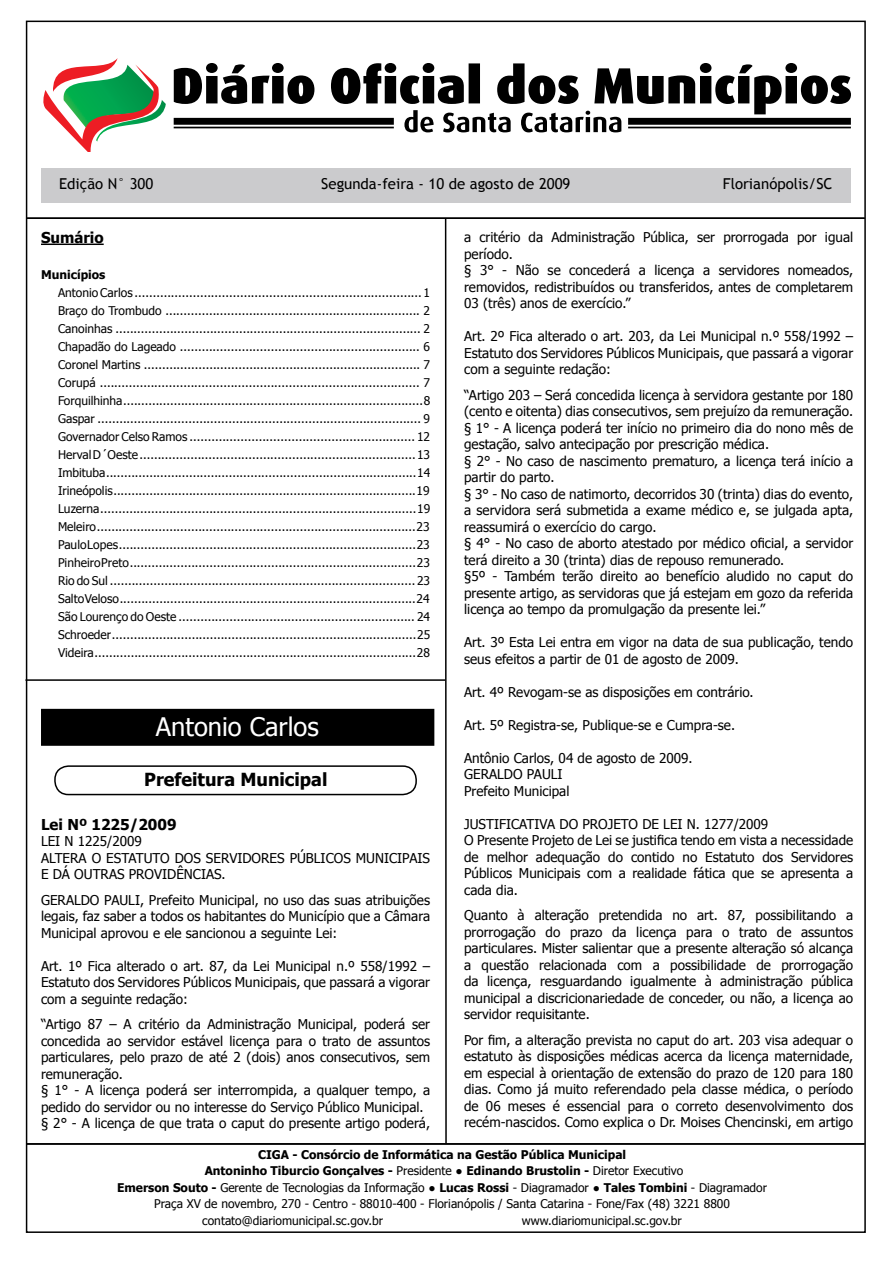
<style>
.page{position:relative;width:893px;height:1263px;background:#fff}
.page>*{position:absolute;margin:0;border:0;box-sizing:border-box;transform-origin:0 0}
.t1{font:25.5px "Tahoma";color:#fff}
.t2{font:700 18px "Tahoma";color:#000}
.t3{font:15px "Trebuchet MS";color:#000}
.t4{font:700 15px "Tahoma";color:#000}
.t5{font:13.5px/16.5px "Tahoma";color:#000}
.t6{font:12px/18px "Tahoma";color:#000;text-align:justify}
.t7{font:700 12px "Tahoma";color:#000}
.s1{font-weight:400}
.s2{font-weight:700}
</style>
<div class="page">
<div style="left:42px;top:168px;width:809px;height:35px;background:#cbcbcd"></div>
<hr style="left:445px;top:218px;width:2px;height:925px;background:#000">
<svg style="left:43px;top:58px;width:808px;height:94px"></svg>
<hr style="left:26px;top:1143px;width:838px;height:2px;background:#000">
<hr style="left:41px;top:244px;width:63px;height:1px;background:#000">
<div style="left:42px;top:709px;width:392px;height:36px;background:#000"></div>
<div style="left:41px;top:709px;width:393px;height:37px;border:2px solid #000"></div>
<div style="left:54px;top:765px;width:363px;height:30px;border:2px solid #000;border-radius:14px"></div>
<hr style="left:27px;top:217px;width:838px;height:2px;background:#000">
<hr style="left:25px;top:679px;width:420px;height:2px;background:#000">
<hr style="left:27px;top:1143px;width:838px;height:2px;background:#000">
<p class="t3" style="left:59px;top:175px;width:96px">Edição N° 300</p>
<p class="t3" style="left:321px;top:175px;width:251px">Segunda-feira - 10 de agosto de 2009</p>
<p class="t3" style="left:723px;top:175px;width:111px">Florianópolis/SC</p>
<p class="t4" style="left:41px;top:227px;width:64px">Sumário</p>
<p class="t7" style="left:41px;top:266px;width:66px">Municípios</p>
<p class="t6" style="left:58px;top:283px;width:374px">Antonio Carlos ............................................................................... 1<br>Braço do Trombudo ...................................................................... 2<br>Canoinhas .................................................................................... 2<br>Chapadão do Lageado .................................................................. 6<br>Coronel Martins ............................................................................ 7<br>Corupá ........................................................................................ 7<br>Forquilhinha ................................................................................... 8<br>Gaspar ......................................................................................... 9<br>Governador Celso Ramos .............................................................. 12<br>Herval D´Oeste ............................................................................ 13<br>Imbituba ...................................................................................... 14<br>Irineópolis .................................................................................... 19<br>Luzerna ....................................................................................... 19<br>Meleiro ........................................................................................ 23<br>Paulo Lopes .................................................................................. 23<br>Pinheiro Preto ............................................................................... 23<br>Rio do Sul .................................................................................... 23<br>Salto Veloso .................................................................................. 24<br>São Lourenço do Oeste ................................................................. 24<br>Schroeder .................................................................................... 25<br>Videira ......................................................................................... 28</p>
<p class="t5" style="left:464px;top:228px;width:391px">a critério da Administração Pública, ser prorrogada por igual período.<br>§ 3° - Não se concederá a licença a servidores nomeados, removidos, redistribuídos ou transferidos, antes de completarem 03 (três) anos de exercício.”</p>
<p class="t5" style="left:464px;top:327px;width:391px;text-align:justify">Art. 2º Fica alterado o art. 203, da Lei Municipal n.º 558/1992 – Estatuto dos Servidores Públicos Municipais, que passará a vigorar com a seguinte redação:</p>
<p class="t5" style="left:464px;top:386px;width:391px">“Artigo 203 – Será concedida licença à servidora gestante por 180 (cento e oitenta) dias consecutivos, sem prejuízo da remuneração. § 1° - A licença poderá ter início no primeiro dia do nono mês de gestação, salvo antecipação por prescrição médica.<br>§ 2° - No caso de nascimento prematuro, a licença terá início a partir do parto.<br>§ 3° - No caso de natimorto, decorridos 30 (trinta) dias do evento, a servidora será submetida a exame médico e, se julgada apta, reassumirá o exercício do cargo.<br>§ 4° - No caso de aborto atestado por médico oficial, a servidor terá direito a 30 (trinta) dias de repouso remunerado.<br>§5º - Também terão direito ao benefício aludido no caput do presente artigo, as servidoras que já estejam em gozo da referida licença ao tempo da promulgação da presente lei.”</p>
<p class="t5" style="left:464px;top:633px;width:391px">Art. 3º Esta Lei entra em vigor na data de sua publicação, tendo seus efeitos a partir de 01 de agosto de 2009.</p>
<p class="t5" style="left:464px;top:683px;width:291px">Art. 4º Revogam-se as disposições em contrário.</p>
<p class="t5" style="left:464px;top:716px;width:272px">Art. 5º Registra-se, Publique-se e Cumpra-se.</p>
<p class="t5" style="left:464px;top:749px;width:230px">Antônio Carlos, 04 de agosto de 2009.<br>GERALDO PAULI<br>Prefeito Municipal</p>
<p class="t5" style="left:464px;top:815px;width:391px">JUSTIFICATIVA DO PROJETO DE LEI N. 1277/2009<br>O Presente Projeto de Lei se justifica tendo em vista a necessidade de melhor adequação do contido no Estatuto dos Servidores Públicos Municipais com a realidade fática que se apresenta a cada dia.</p>
<p class="t5" style="left:464px;top:906px;width:391px;text-align:justify">Quanto à alteração pretendida no art. 87, possibilitando a prorrogação do prazo da licença para o trato de assuntos particulares. Mister salientar que a presente alteração só alcança a questão relacionada com a possibilidade de prorrogação da licença, resguardando igualmente à administração pública municipal a discricionariedade de conceder, ou não, a licença ao servidor requisitante.</p>
<p class="t5" style="left:464px;top:1031px;width:391px;text-align:justify">Por fim, a alteração prevista no caput do art. 203 visa adequar o estatuto às disposições médicas acerca da licença maternidade, em especial à orientação de extensão do prazo de 120 para 180 dias. Como já muito referendado pela classe médica, o período de 06 meses é essencial para o correto desenvolvimento dos recém-nascidos. Como explica o Dr. Moises Chencinski, em artigo</p>
<h1 class="t1" style="left:156px;top:709px;width:164px">Antonio Carlos</h1>
<h2 class="t2" style="left:144px;top:767px;width:185px">Prefeitura Municipal</h2>
<p class="t4" style="left:41px;top:814px;width:137px">Lei Nº 1225/2009</p>
<p class="t5" style="left:41px;top:832px;width:102px">LEI N 1225/2009<br>Altera</p>
<p class="t5" style="left:92px;top:849px;width:31px">o Estat</p>
<p class="t5" style="left:144px;top:849px;width:41px">uto dos</p>
<p class="t5" style="left:206px;top:849px;width:17px">Servidores</p>
<p class="t5" style="left:290px;top:849px;width:25px">Públicos</p>
<p class="t5" style="left:356px;top:849px;width:27px">Municipais</p>
<p class="t5" style="left:41px;top:865px;width:61px">e dá outras</p>
<p class="t5" style="left:129px;top:865px;width:9px">provid</p>
<p class="t5" style="left:176px;top:865px;width:16px">ências</p>
<p class="t5" style="left:41px;top:861px;width:391px;line-height:25.5px;text-indent:181px">.<br>GERALDO PAULI, Prefeito Municipal, no uso das suas atribuições</p>
<p class="t5" style="left:41px;top:907px;width:391px">legais, faz saber a todos os habitantes do Município que a Câmara<br>Municipal aprovou e ele sancionou a seguinte Lei:</p>
<p class="t5" style="left:41px;top:957px;width:391px;text-align:justify">Art. 1º Fica alterado o art. 87, da Lei Municipal n.º 558/1992 – Estatuto dos Servidores Públicos Municipais, que passará a vigorar com a seguinte redação:</p>
<p class="t5" style="left:41px;top:1015px;width:391px">“Artigo 87 – A critério da Administração Municipal, poderá ser concedida ao servidor estável licença para o trato de assuntos particulares, pelo prazo de até 2 (dois) anos consecutivos, sem remuneração.<br>§ 1° - A licença poderá ser interrompida, a qualquer tempo, a pedido do servidor ou no interesse do Serviço Público Municipal. § 2° - A licença de que trata o caput do presente artigo poderá,</p>
<p class="t7" style="left:258px;top:1146px;width:370px">CIGA - Consórcio de Informática na Gestão Pública Municipal</p>
<p class="t7" style="left:205px;top:1162px;width:480px">Antoninho Tiburcio Gonçalves - <span class="s1">Presidente ●</span> Edinando Brustolin - <span class="s1">Diretor Executivo</span></p>
<p class="t6" style="left:117px;top:1178px;width:651px"><span class="s2">Emerson Souto -</span> Gerente de Tecnologias da Informação ● <span class="s2">Lucas Rossi</span> - Diagramador ● <span class="s2">Tales Tombini</span> - Diagramador</p>
<p class="t6" style="left:154px;top:1194px;width:577px">Praça XV de novembro, 270 - Centro - 88010-400 - Florianópolis / Santa Catarina - Fone/Fax (48) 3221 8800</p>
<p class="t6" style="left:202px;top:1211px;width:182px">contato@diariomunicipal.sc.gov.br</p>
<p class="t6" style="left:522px;top:1211px;width:161px">www.diariomunicipal.sc.gov.br</p>
</div>
